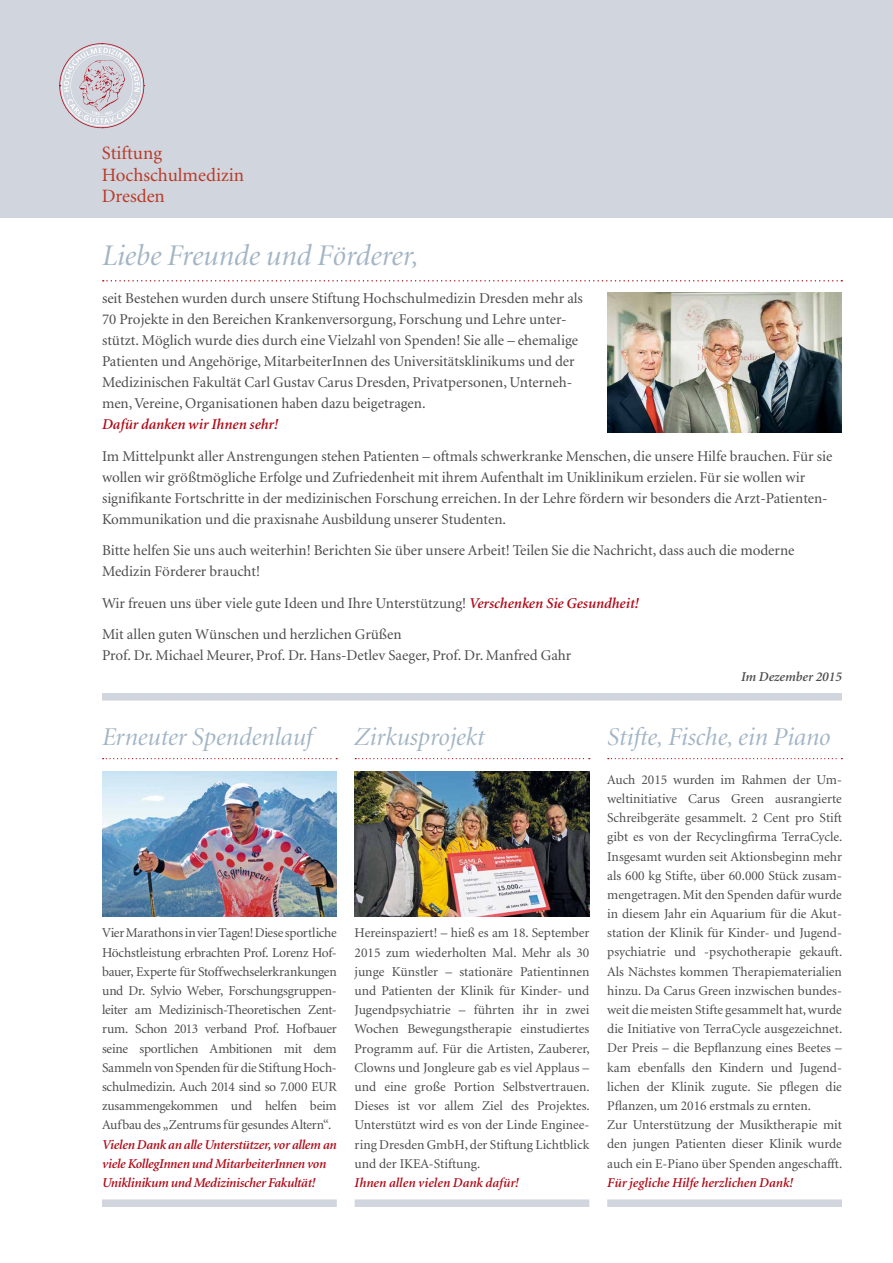
<style>
.page{position:relative;width:893px;height:1263px;background:#fff}
.page>*{position:absolute;margin:0;border:0;box-sizing:border-box;transform-origin:0 0}
.t1{font:italic 30px "Minion Display";color:#a3b5c5}
.t2{font:italic 25.65px "Minion Display";color:#a3b5c5}
.t3{font:18.9px/21.1px "Minion";color:#ba3927}
.t4{font:15px/21px "Minion";color:#4b4b4d}
.t5{font:italic 600 15px "Minion";color:#af0917}
.t6{font:13.5px/19.2px "Minion";color:#4b4b4d;text-align:justify}
.t7{font:13.5px/19.2px "Minion";letter-spacing:-.02em;color:#4b4b4d}
.t8{font:italic 600 13.5px/19.2px "Minion";letter-spacing:-.02em;color:#af0917}
.t9{font:italic 600 13.5px "Minion";color:#af0917}
.t10{font:italic 600 13.5px "Minion";color:#4b4b4d}
.s1{font-weight:600;font-style:italic;color:#af0917}
</style>
<div class="page">
<div style="left:0;top:0;width:893px;height:217px;background:#d0d5de"></div>
<svg style="left:103px;top:758px;width:234px;height:1px"></svg>
<div style="left:102px;top:1199px;width:235px;height:8px;background:#d0d5de"></div>
<img style="left:102px;top:771px;width:235px;height:146px">
<svg style="left:103px;top:280px;width:739px;height:1px"></svg>
<div style="left:102px;top:693px;width:740px;height:7px;background:#d0d5de"></div>
<img style="left:607px;top:292px;width:235px;height:140px">
<svg style="left:59px;top:43px;width:86px;height:85px"></svg>
<svg style="left:355px;top:758px;width:235px;height:1px"></svg>
<div style="left:355px;top:1199px;width:234px;height:8px;background:#d0d5de"></div>
<img style="left:355px;top:771px;width:234px;height:146px">
<svg style="left:608px;top:758px;width:234px;height:1px"></svg>
<div style="left:607px;top:1199px;width:235px;height:8px;background:#d0d5de"></div>
<h3 class="t3" style="left:102px;top:143px;width:144px">Stiftung<br>Hochschulmedizin<br>Dresden</h3>
<h1 class="t1" style="left:102px;top:241px;width:319px">Liebe Freunde und Förderer,</h1>
<p class="t4" style="left:102px;top:288px;width:482px">seit Bestehen wurden durch unsere Stiftung Hochschulmedizin Dresden mehr als 70 Projekte in den Bereichen Krankenversorgung, Forschung und Lehre unter&shy;stützt. Möglich wurde dies durch eine Vielzahl von Spenden! Sie alle – ehemalige Patienten und Angehörige, MitarbeiterInnen des Universitätsklinikums und der Medizinischen Fakultät Carl Gustav Carus Dresden, Privatpersonen, Unterneh&shy;men, Vereine, Organisationen haben dazu beigetragen.</p>
<p class="t5" style="left:102px;top:417px;width:178px">Dafür danken wir Ihnen sehr!</p>
<p class="t4" style="left:102px;top:446px;width:732px">Im Mittelpunkt aller Anstrengungen stehen Patienten – oftmals schwerkranke Menschen, die unsere Hilfe brauchen. Für sie wollen wir größtmögliche Erfolge und Zufriedenheit mit ihrem Aufenthalt im Uniklinikum erzielen. Für sie wollen wir signifikante Fortschritte in der medizinischen Forschung erreichen. In der Lehre fördern wir besonders die Arzt-Patienten-Kommunikation und die praxisnahe Ausbildung unserer Studenten.</p>
<p class="t4" style="left:102px;top:540px;width:694px">Bitte helfen Sie uns auch weiterhin! Berichten Sie über unsere Arbeit! Teilen Sie die Nachricht, dass auch die moderne<br>Medizin Förderer braucht!</p>
<p class="t4" style="left:102px;top:588px;width:538px;line-height:31.5px">Wir freuen uns über viele gute Ideen und Ihre Unterstützung! <span class="s1">Verschenken Sie Gesundheit!<br></span>Mit allen guten Wünschen und herzlichen Grüßen</p>
<p class="t4" style="left:102px;top:645px;width:471px">Prof. Dr. Michael Meurer, Prof. Dr. Hans-Detlev Saeger, Prof. Dr. Manfred Gahr</p>
<p class="t10" style="left:741px;top:670px;width:102px">Im Dezember 2015</p>
<h2 class="t2" style="left:102px;top:725px;width:212px">Erneuter Spendenlauf</h2>
<h2 class="t2" style="left:355px;top:725px;width:131px">Zirkusprojekt</h2>
<p class="t7" style="left:102px;top:924px;width:236px">Vier Marathons in vier Tagen! Diese sportliche Höchstleistung erbrachten Prof. Lorenz Hof&shy;bauer, Experte für Stoffwechselerkrankungen und Dr. Sylvio Weber, Forschungsgruppen&shy;leiter am Medizinisch-Theoretischen Zent&shy;rum. Schon 2013 verband Prof. Hofbauer seine sportlichen Ambitionen mit dem Sammeln von Spenden für die Stiftung Hoch&shy;schulmedizin. Auch 2014 sind so 7.000 EUR zusammengekommen und helfen beim Aufbau des „Zentrums für gesundes Altern“.</p>
<p class="t8" style="left:102px;top:1135px;width:236px">Vielen Dank an alle Unterstützer, vor allem an viele KollegInnen und MitarbeiterInnen von<br>Uniklinikum und Medizinischer Fakultät!</p>
<p class="t6" style="left:355px;top:924px;width:237px">Hereinspaziert! – hieß es am 18. September 2015 zum wiederholten Mal. Mehr als 30 junge Künstler – stationäre Patientinnen und Patienten der Klinik für Kinder- und Jugendpsychiatrie – führten ihr in zwei Wochen Bewegungstherapie einstudiertes Programm auf. Für die Artisten, Zauberer, Clowns und Jongleure gab es viel Applaus – und eine große Portion Selbstvertrauen.<br>Dieses ist vor allem Ziel des Projektes.<br>Unterstützt wird es von der Linde Enginee&shy;ring Dresden GmbH, der Stiftung Lichtblick und der IKEA-Stiftung.</p>
<p class="t9" style="left:355px;top:1176px;width:166px">Ihnen allen vielen Dank dafür!</p>
<h2 class="t2" style="left:607px;top:725px;width:225px">Stifte, Fische, ein Piano</h2>
<p class="t6" style="left:607px;top:770px;width:237px;text-align:left">Auch 2015 wurden im Rahmen der Um&shy;weltinitiative Carus Green ausrangierte Schreibgeräte gesammelt. 2 Cent pro Stift gibt es von der Recyclingfirma TerraCycle.<br>Insgesamt wurden seit Aktionsbeginn mehr als 600 kg Stifte, über 60.000 Stück zusam&shy;mengetragen. Mit den Spenden dafür wurde in diesem Jahr ein Aquarium für die Akut&shy;station der Klinik für Kinder- und Jugend&shy;psychiatrie und -psychotherapie gekauft.<br>Als Nächstes kommen Therapiematerialien hinzu. Da Carus Green inzwischen bundes&shy;weit die meisten Stifte gesammelt hat, wurde die Initiative von TerraCycle ausgezeichnet.<br>Der Preis – die Bepflanzung eines Beetes – kam ebenfalls den Kindern und Jugend&shy;lichen der Klinik zugute. Sie pflegen die Pflanzen, um 2016 erstmals zu ernten.<br>Zur Unterstützung der Musiktherapie mit den jungen Patienten dieser Klinik wurde auch ein E-Piano über Spenden angeschafft.</p>
<p class="t9" style="left:607px;top:1176px;width:187px">Für jegliche Hilfe herzlichen Dank!</p>
</div>
